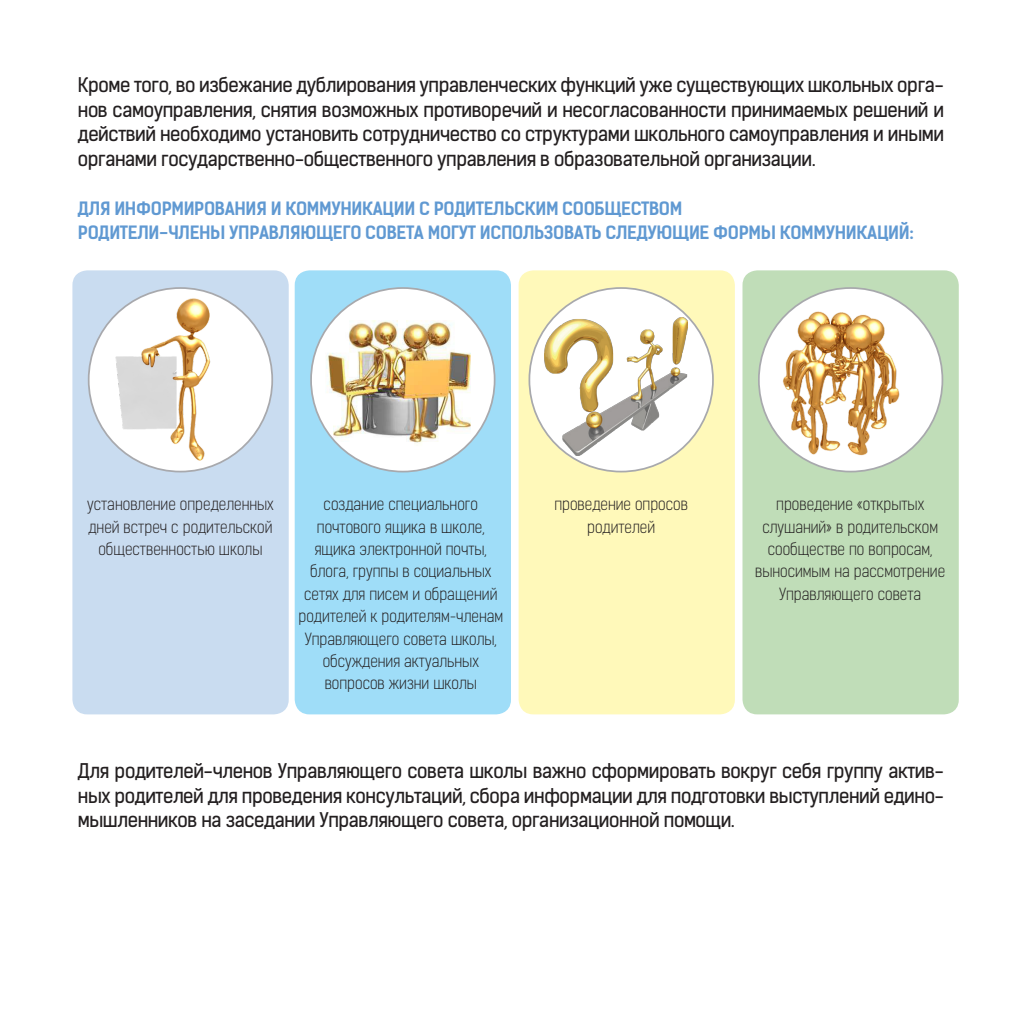
<style>
.page{position:relative;width:1022px;height:1022px;background:#fff}
.page>*{position:absolute;margin:0;border:0;box-sizing:border-box;transform-origin:0 0}
.t1{font:19.25px/24.5px "Kelson Sans Regular RU";letter-spacing:-.02em;color:#231f20;text-align:justify}
.t2{font:17.5px/24.5px "Kelson Sans Bold RU";letter-spacing:-.02em;color:#6099d2}
.t3{font:15.92px/22.4px "Kelson Sans Light RU";color:#231f20;text-align:center}
</style>
<div class="page">
<div style="left:72px;top:270px;width:217px;height:444px;background:#c9dcf0;border-radius:15px"></div>
<div style="left:295px;top:270px;width:216px;height:444px;background:#9fddf8;border-radius:15px"></div>
<div style="left:519px;top:270px;width:216px;height:444px;background:#fff9ba;border-radius:15px"></div>
<div style="left:742px;top:270px;width:217px;height:444px;background:#c0ddb8;border-radius:15px"></div>
<div style="left:311px;top:288px;width:184px;height:184px;background:#fff;border-radius:50%"></div>
<img style="left:326px;top:304px;width:150px;height:151px">
<div style="left:759px;top:288px;width:183px;height:184px;background:#fff;border-radius:50%"></div>
<svg style="left:89px;top:288px;width:183px;height:184px"></svg>
<div style="left:529px;top:288px;width:184px;height:184px;background:#fff;border-radius:50%"></div>
<img style="left:544px;top:318px;width:144px;height:138px">
<img style="left:767px;top:308px;width:151px;height:151px">
<img style="left:94px;top:294px;width:170px;height:170px">
<p class="t1" style="left:78px;top:73px;width:868px">Кроме того, во избежание дублирования управленческих функций уже существующих школьных орга&shy;нов самоуправления, снятия возможных противоречий и несогласованности принимаемых решений и действий необходимо установить сотрудничество со структурами школьного самоуправления и иными органами государственно-общественного управления в образовательной организации.</p>
<p class="t2" style="left:78px;top:196px;width:837px">ДЛЯ ИНФОРМИРОВАНИЯ И КОММУНИКАЦИИ С РОДИТЕЛЬСКИМ СООБЩЕСТВОМ<br>РОДИТЕЛИ-ЧЛЕНЫ УПРАВЛЯЮЩЕГО СОВЕТА МОГУТ ИСПОЛЬЗОВАТЬ СЛЕДУЮЩИЕ ФОРМЫ КОММУНИКАЦИЙ:</p>
<p class="t3" style="left:298px;top:493px;width:206px">создание специального почтового ящика в школе, ящика электронной почты, блога, группы в социальных сетях для писем и обращений родителей к родителям-членам<br>Управляющего совета школы, обсуждения актуальных вопросов жизни школы</p>
<p class="t3" style="left:755px;top:493px;width:191px">проведение «открытых слушаний» в родительском сообществе по вопросам, выносимым на рассмотрение<br>Управляющего совета</p>
<p class="t3" style="left:87px;top:493px;width:188px">установление определенных дней встреч с родительской общественностью школы</p>
<p class="t3" style="left:554px;top:493px;width:135px">проведение опросов родителей</p>
<p class="t1" style="left:78px;top:759px;width:868px">Для родителей-членов Управляющего совета школы важно сформировать вокруг себя группу актив&shy;ных родителей для проведения консультаций, сбора информации для подготовки выступлений едино&shy;мышленников на заседании Управляющего совета, организационной помощи.</p>
</div>
